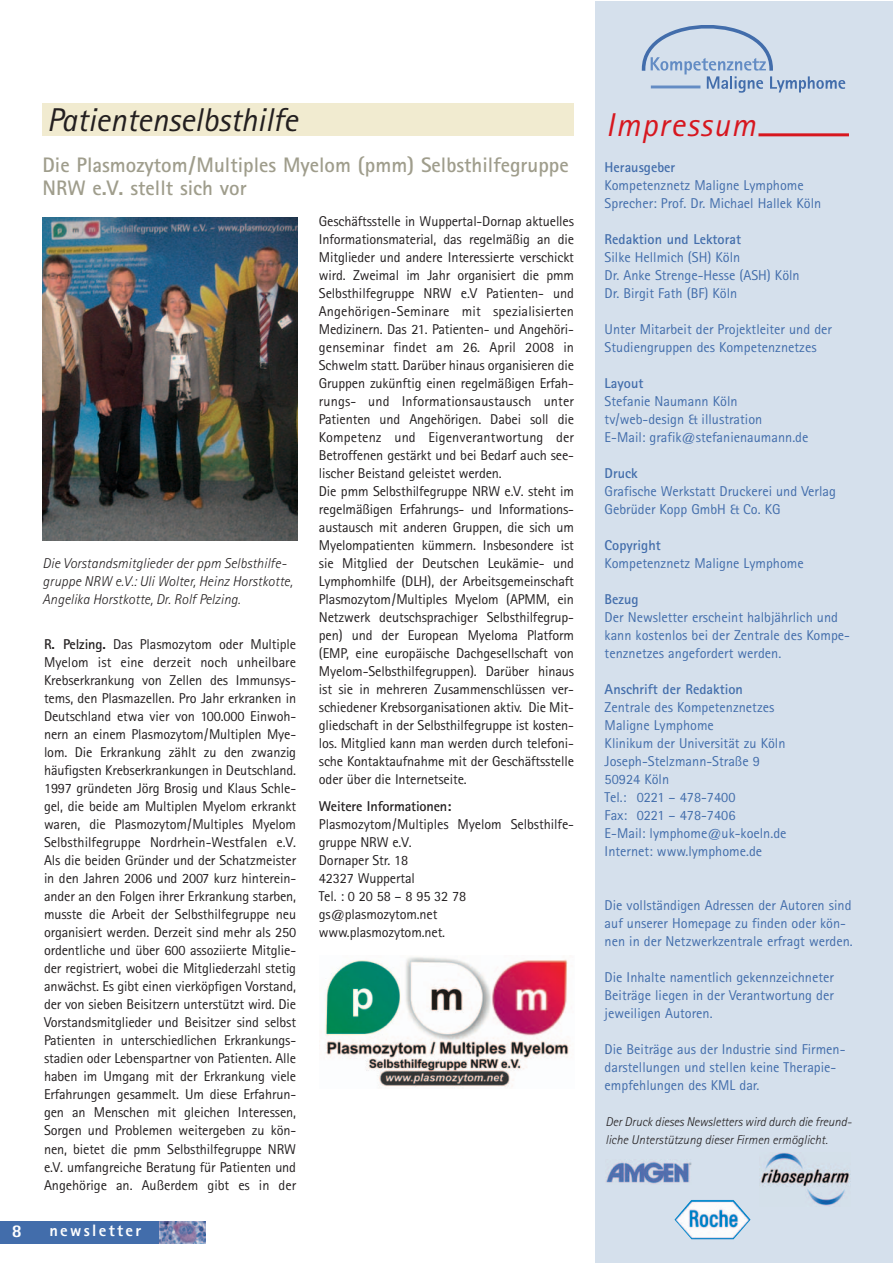
<style>
.page{position:relative;width:893px;height:1263px;background:#fff}
.page>*{position:absolute;margin:0;border:0;box-sizing:border-box;transform-origin:0 0}
.t1{font:italic 33px "Rotis Sans Serif";letter-spacing:-.005em;color:#231f20}
.t2{font:italic 33px "Rotis Sans Serif";letter-spacing:.04em;color:#d7171f}
.t3{font:700 21px/22.5px "Rotis Sans Serif";color:#9f9d8c}
.t4{font:800 18px "Rotis Sans Serif";color:#fff}
.t5{font:800 16.5px "Rotis Sans Serif";letter-spacing:.14em;color:#fff}
.t6{font:14.25px/18px "Rotis Sans Serif";letter-spacing:-.01em;color:#231f20}
.t7{font:14.25px/18px "Rotis Sans Serif";color:#426dab}
.t8{font:italic 300 14.25px/18px "Rotis Sans Serif";letter-spacing:.005em;color:#231f20}
.t9{font:700 14.25px "Rotis Sans Serif";color:#426dab}
.t10{font:700 14.25px "Rotis Sans Serif";letter-spacing:-.01em;color:#231f20}
.t11{font:italic 300 12.75px/18px "Rotis Sans Serif";letter-spacing:-.005em;color:#231f20}
.s1{font-weight:700}
</style>
<div class="page">
<div style="left:595px;top:1px;width:298px;height:1262px;background:#d5e0ec"></div>
<div style="left:43px;top:103px;width:531px;height:33px;background:#f1ebd0"></div>
<div style="left:0;top:1221px;width:206px;height:23px;background:#426dab"></div>
<img style="left:159px;top:1221px;width:47px;height:23px">
<hr style="left:758px;top:133px;width:91px;height:3px;background:#d7171f">
<img style="left:606px;top:1161px;width:86px;height:23px">
<img style="left:760px;top:1153px;width:90px;height:53px">
<img style="left:674px;top:1200px;width:77px;height:39px">
<svg style="left:641px;top:25px;width:204px;height:68px"></svg>
<img style="left:42px;top:217px;width:256px;height:324px">
<img style="left:319px;top:957px;width:252px;height:130px">
<h1 class="t1" style="left:47px;top:108px;width:252px">Patientenselbsthilfe</h1>
<h2 class="t3" style="left:43px;top:156px;width:528px">Die Plasmozytom/Multiples Myelom (pmm) Selbsthilfegruppe<br>NRW e.V. stellt sich vor</h2>
<p class="t8" style="left:43px;top:556px;width:252px">Die Vorstandsmitglieder der ppm Selbsthilfe&shy;gruppe NRW e.V.: Uli Wolter, Heinz Horstkotte,<br>Angelika Horstkotte, Dr. Rolf Pelzing.</p>
<p class="t6" style="left:44px;top:637px;width:254px;text-align:justify"><span class="s1">R. Pelzing.</span> Das Plasmozytom oder Multiple Myelom ist eine derzeit noch unheilbare Krebserkrankung von Zellen des Immunsys&shy;tems, den Plasmazellen. Pro Jahr erkranken in Deutschland etwa vier von 100.000 Einwoh&shy;nern an einem Plasmozytom/Multiplen Mye&shy;lom. Die Erkrankung zählt zu den zwanzig häufigsten Krebserkrankungen in Deutschland.<br>1997 gründeten Jörg Brosig und Klaus Schle&shy;gel, die beide am Multiplen Myelom erkrankt waren, die Plasmozytom/Multiples Myelom Selbsthilfegruppe Nordrhein-Westfalen e.V.<br>Als die beiden Gründer und der Schatzmeister in den Jahren 2006 und 2007 kurz hinterein&shy;ander an den Folgen ihrer Erkrankung starben, musste die Arbeit der Selbsthilfegruppe neu organisiert werden. Derzeit sind mehr als 250 ordentliche und über 600 assoziierte Mitglie&shy;der registriert, wobei die Mitgliederzahl stetig anwächst. Es gibt einen vierköpfigen Vorstand, der von sieben Beisitzern unterstützt wird. Die Vorstandsmitglieder und Beisitzer sind selbst Patienten in unterschiedlichen Erkrankungs&shy;stadien oder Lebenspartner von Patienten. Alle haben im Umgang mit der Erkrankung viele Erfahrungen gesammelt. Um diese Erfahrun&shy;gen an Menschen mit gleichen Interessen, Sorgen und Problemen weitergeben zu kön&shy;nen, bietet die pmm Selbsthilfegruppe NRW e.V. umfangreiche Beratung für Patienten und Angehörige an. Außerdem gibt es in der</p>
<p class="t4" style="left:12px;top:1225px;width:12px">8</p>
<p class="t5" style="left:49px;top:1224px;width:93px">newsletter</p>
<p class="t6" style="left:319px;top:214px;width:257px">Geschäftsstelle in Wuppertal-Dornap aktuelles Informationsmaterial, das regelmäßig an die Mitglieder und andere Interessierte verschickt wird. Zweimal im Jahr organisiert die pmm Selbsthilfegruppe NRW e.V Patienten- und Angehörigen-Seminare mit spezialisierten Medizinern. Das 21. Patienten- und Angehöri&shy;genseminar findet am 26. April 2008 in Schwelm statt. Darüber hinaus organisieren die Gruppen zukünftig einen regelmäßigen Erfah&shy;rungs- und Informationsaustausch unter Patienten und Angehörigen. Dabei soll die Kompetenz und Eigenverantwortung der Betroffenen gestärkt und bei Bedarf auch see&shy;lischer Beistand geleistet werden.<br>Die pmm Selbsthilfegruppe NRW e.V. steht im regelmäßigen Erfahrungs- und Informations&shy;austausch mit anderen Gruppen, die sich um Myelompatienten kümmern. Insbesondere ist sie Mitglied der Deutschen Leukämie- und Lymphomhilfe (DLH), der Arbeitsgemeinschaft Plasmozytom/Multiples Myelom (APMM, ein Netzwerk deutschsprachiger Selbsthilfegrup&shy;pen) und der European Myeloma Platform (EMP, eine europäische Dachgesellschaft von Myelom-Selbsthilfegruppen). Darüber hinaus ist sie in mehreren Zusammenschlüssen ver&shy;schiedener Krebsorganisationen aktiv. Die Mit&shy;gliedschaft in der Selbsthilfegruppe ist kosten&shy;los. Mitglied kann man werden durch telefoni&shy;sche Kontaktaufnahme mit der Geschäftsstelle oder über die Internetseite.</p>
<p class="t10" style="left:319px;top:802px;width:134px">Weitere Informationen:</p>
<p class="t6" style="left:319px;top:817px;width:257px">Plasmozytom/Multiples Myelom Selbsthilfe&shy;gruppe NRW e.V.<br>Dornaper Str. 18<br>42327 Wuppertal<br>Tel. : 0 20 58 – 8 95 32 78 gs@plasmozytom.net<br>www.plasmozytom.net.</p>
<h1 class="t2" style="left:606px;top:114px;width:151px">Impressum</h1>
<p class="t9" style="left:605px;top:163px;width:72px">Herausgeber</p>
<p class="t7" style="left:605px;top:178px;width:218px">Kompetenznetz Maligne Lymphome<br>Sprecher: Prof. Dr. Michael Hallek Köln</p>
<p class="t9" style="left:605px;top:235px;width:138px">Redaktion und Lektorat</p>
<p class="t7" style="left:605px;top:250px;width:197px">Silke Hellmich (SH) Köln<br>Dr. Anke Strenge-Hesse (ASH) Köln<br>Dr. Birgit Fath (BF) Köln</p>
<p class="t7" style="left:605px;top:322px;width:229px">Unter Mitarbeit der Projektleiter und der<br>Studiengruppen des Kompetenznetzes</p>
<p class="t9" style="left:605px;top:379px;width:40px">Layout</p>
<p class="t7" style="left:605px;top:394px;width:205px">Stefanie Naumann Köln tv/web-design &amp; illustration<br>E-Mail: grafik@stefanienaumann.de</p>
<p class="t9" style="left:605px;top:469px;width:35px">Druck</p>
<p class="t7" style="left:605px;top:484px;width:233px">Grafische Werkstatt Druckerei und Verlag<br>Gebrüder Kopp GmbH &amp; Co. KG</p>
<p class="t9" style="left:605px;top:541px;width:58px">Copyright</p>
<p class="t7" style="left:605px;top:556px;width:201px">Kompetenznetz Maligne Lymphome</p>
<p class="t9" style="left:605px;top:595px;width:36px">Bezug</p>
<p class="t7" style="left:605px;top:610px;width:247px">Der Newsletter erscheint halbjährlich und kann kostenlos bei der Zentrale des Kompe&shy;tenznetzes angefordert werden.</p>
<p class="t9" style="left:605px;top:685px;width:140px">Anschrift der Redaktion</p>
<p class="t7" style="left:605px;top:700px;width:183px">Zentrale des Kompetenznetzes<br>Maligne Lymphome<br>Klinikum der Universität zu Köln<br>Joseph-Stelzmann-Straße 9<br>50924 Köln<br>Tel.: 0221 – 478-7400<br>Fax: 0221 – 478-7406<br>E-Mail: lymphome@uk-koeln.de<br>Internet: www.lymphome.de</p>
<p class="t7" style="left:605px;top:898px;width:250px">Die vollständigen Adressen der Autoren sind auf unserer Homepage zu finden oder kön&shy;nen in der Netzwerkzentrale erfragt werden.</p>
<p class="t7" style="left:605px;top:970px;width:231px;text-align:justify">Die Inhalte namentlich gekennzeichneter Beiträge liegen in der Verantwortung der jeweiligen Autoren.</p>
<p class="t7" style="left:605px;top:1042px;width:242px">Die Beiträge aus der Industrie sind Firmen&shy;darstellungen und stellen keine Therapie&shy;empfehlungen des KML dar.</p>
<p class="t11" style="left:605px;top:1114px;width:248px">Der Druck dieses Newsletters wird durch die freund&shy;liche Unterstützung dieser Firmen ermöglicht.</p>
</div>
